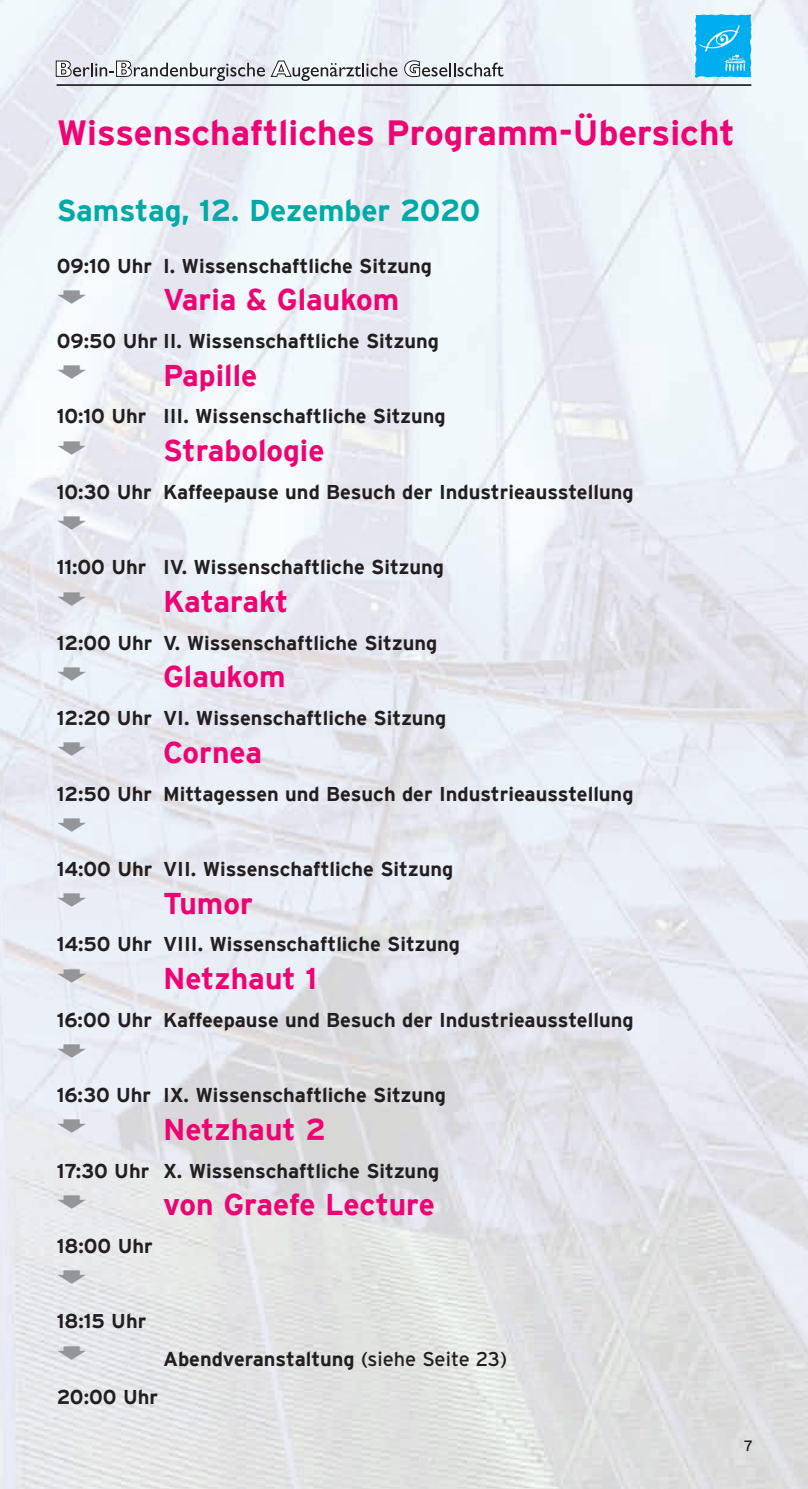
<style>
.page{position:relative;width:808px;height:1489px;background:#fff}
.page>*{position:absolute;margin:0;border:0;box-sizing:border-box;transform-origin:0 0}
.t1{font:700 35px "Interstate";color:#ed0372}
.t2{font:700 30px "Interstate";color:#ed0372}
.t3{font:700 30px "Interstate";color:#00a9a5}
.t4{font:30px "European Pi Four";color:#939598}
.t5{font:700 20px "Interstate";color:#231f20}
.t6{font:15px "Interstate";color:#231f20}
.s1{font-weight:400}
</style>
<div class="page">
<img style="left:0;top:0;width:808px;height:1488px">
<svg style="left:55px;top:60px;width:342px;height:21px"></svg>
<svg style="left:404px;top:60px;width:99px;height:17px"></svg>
<hr style="left:57px;top:84px;width:694px;height:2px;background:#231f20">
<img style="left:694px;top:14px;width:57px;height:63px">
<h1 class="t1" style="left:57px;top:113px;width:680px">Wissenschaftliches Programm-Übersicht</h1>
<h2 class="t3" style="left:57px;top:193px;width:425px">Samstag, 12. Dezember 2020</h2>
<p class="t5" style="left:57px;top:254px;width:377px">09:10 Uhr I. Wissenschaftliche Sitzung</p>
<h2 class="t4" style="left:57px;top:278px;width:31px">B</h2>
<h2 class="t2" style="left:163px;top:283px;width:238px">Varia &amp; Glaukom</h2>
<p class="t5" style="left:57px;top:330px;width:384px">09:50 Uhr II. Wissenschaftliche Sitzung</p>
<h2 class="t4" style="left:57px;top:354px;width:31px">B</h2>
<h2 class="t2" style="left:163px;top:358px;width:96px">Papille</h2>
<p class="t5" style="left:57px;top:405px;width:391px">10:10 Uhr III. Wissenschaftliche Sitzung</p>
<h2 class="t4" style="left:57px;top:429px;width:31px">B</h2>
<h2 class="t2" style="left:163px;top:434px;width:163px">Strabologie</h2>
<p class="t5" style="left:57px;top:480px;width:578px">10:30 Uhr Kaffeepause und Besuch der Industrieausstellung</p>
<h2 class="t4" style="left:57px;top:505px;width:31px">B</h2>
<p class="t5" style="left:57px;top:556px;width:389px">11:00 Uhr IV. Wissenschaftliche Sitzung</p>
<h2 class="t4" style="left:57px;top:580px;width:31px">B</h2>
<h2 class="t2" style="left:163px;top:584px;width:127px">Katarakt</h2>
<p class="t5" style="left:57px;top:631px;width:382px">12:00 Uhr V. Wissenschaftliche Sitzung</p>
<h2 class="t4" style="left:57px;top:655px;width:31px">B</h2>
<h2 class="t2" style="left:163px;top:660px;width:124px">Glaukom</h2>
<p class="t5" style="left:57px;top:707px;width:391px">12:20 Uhr VI. Wissenschaftliche Sitzung</p>
<h2 class="t4" style="left:57px;top:731px;width:31px">B</h2>
<h2 class="t2" style="left:163px;top:735px;width:101px">Cornea</h2>
<p class="t5" style="left:57px;top:782px;width:578px">12:50 Uhr Mittagessen und Besuch der Industrieausstellung</p>
<h2 class="t4" style="left:57px;top:806px;width:31px">B</h2>
<p class="t5" style="left:57px;top:857px;width:398px">14:00 Uhr VII. Wissenschaftliche Sitzung</p>
<h2 class="t4" style="left:57px;top:882px;width:31px">B</h2>
<h2 class="t2" style="left:163px;top:886px;width:91px">Tumor</h2>
<p class="t5" style="left:57px;top:933px;width:405px">14:50 Uhr VIII. Wissenschaftliche Sitzung</p>
<h2 class="t4" style="left:57px;top:957px;width:31px">B</h2>
<h2 class="t2" style="left:163px;top:961px;width:155px">Netzhaut 1</h2>
<p class="t5" style="left:57px;top:1008px;width:578px">16:00 Uhr Kaffeepause und Besuch der Industrieausstellung</p>
<h2 class="t4" style="left:57px;top:1032px;width:31px">B</h2>
<p class="t5" style="left:57px;top:1083px;width:391px">16:30 Uhr IX. Wissenschaftliche Sitzung</p>
<h2 class="t4" style="left:57px;top:1108px;width:31px">B</h2>
<h2 class="t2" style="left:163px;top:1112px;width:164px">Netzhaut 2</h2>
<p class="t5" style="left:57px;top:1159px;width:384px">17:30 Uhr X. Wissenschaftliche Sitzung</p>
<h2 class="t4" style="left:57px;top:1183px;width:31px">B</h2>
<h2 class="t2" style="left:163px;top:1187px;width:273px">von Graefe Lecture</h2>
<p class="t5" style="left:57px;top:1234px;width:98px">18:00 Uhr</p>
<h2 class="t4" style="left:57px;top:1258px;width:31px">B</h2>
<p class="t5" style="left:57px;top:1310px;width:91px">18:15 Uhr</p>
<h2 class="t4" style="left:57px;top:1334px;width:31px">B</h2>
<p class="t5" style="left:163px;top:1347px;width:346px">Abendveranstaltung <span class="s1">(siehe Seite 23)</span></p>
<p class="t5" style="left:57px;top:1385px;width:103px">20:00 Uhr</p>
<p class="t6" style="left:744px;top:1437px;width:10px">7</p>
</div>
